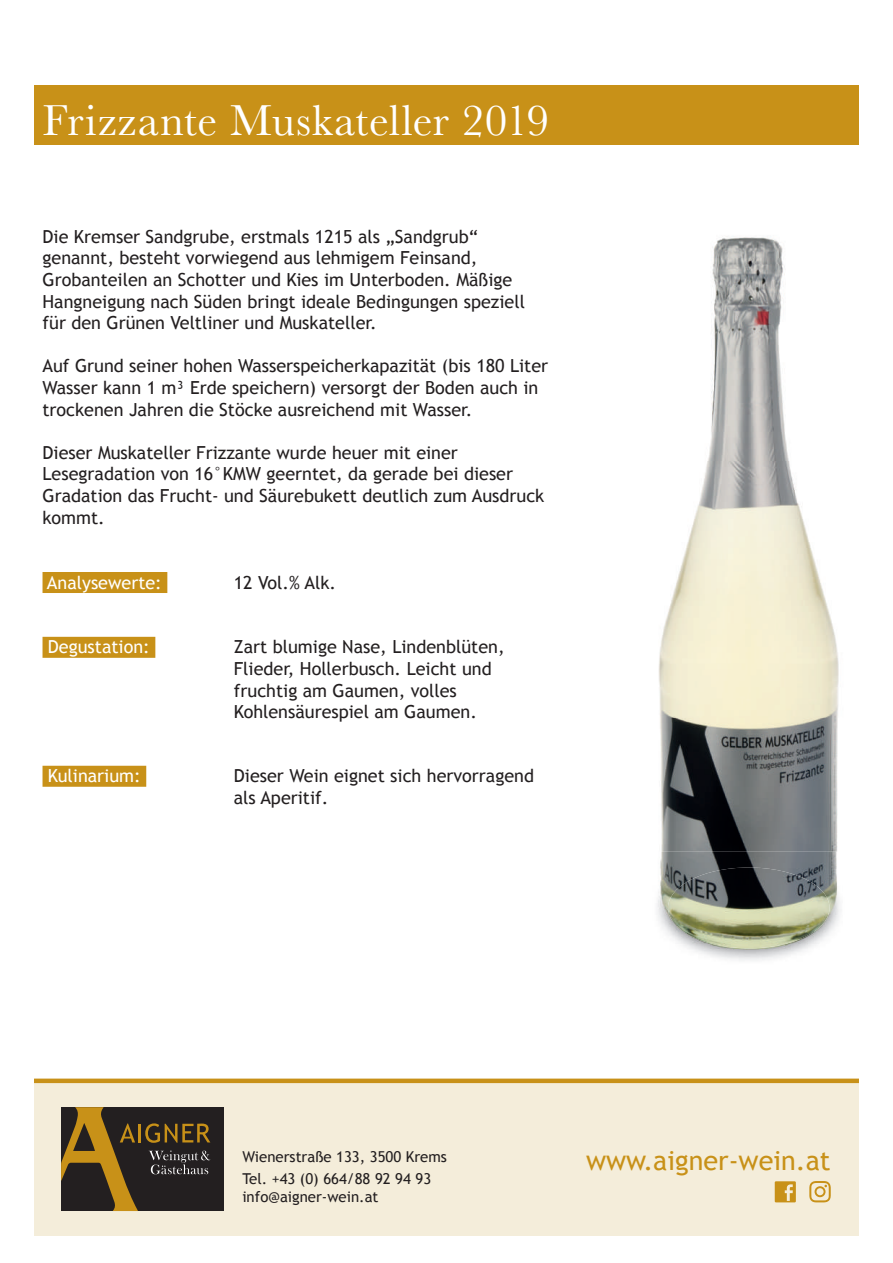
<style>
.page{position:relative;width:893px;height:1263px;background:#fff}
.page>*{position:absolute;margin:0;border:0;box-sizing:border-box;transform-origin:0 0}
.t1{font:45px "Baskerville";letter-spacing:.01em;color:#fff}
.t2{font:27px "Trebuchet MS";color:#c89118}
.t3{font:18px/21.6px "Trebuchet MS";color:#231f20}
.t4{font:18px "Trebuchet MS";color:#fff}
.t5{font:15px/22.2px "Trebuchet MS";color:#231f20}
</style>
<div class="page">
<div style="left:34px;top:1083px;width:825px;height:152px;background:#f4edda"></div>
<div style="left:61px;top:1107px;width:162px;height:104px;background:#231f20"></div>
<svg style="left:149px;top:1150px;width:61px;height:24px"></svg>
<svg style="left:61px;top:1107px;width:77px;height:104px"></svg>
<hr style="left:138px;top:1124px;width:3px;height:18px;background:#c89118">
<svg style="left:145px;top:1123px;width:65px;height:20px"></svg>
<div style="left:34px;top:1078px;width:825px;height:5px;background:#c89118"></div>
<svg style="left:775px;top:1181px;width:21px;height:21px"></svg>
<svg style="left:809px;top:1181px;width:22px;height:21px"></svg>
<div style="left:43px;top:572px;width:124px;height:21px;background:#c89118"></div>
<div style="left:43px;top:637px;width:112px;height:21px;background:#c89118"></div>
<div style="left:43px;top:766px;width:103px;height:21px;background:#c89118"></div>
<div style="left:34px;top:85px;width:825px;height:60px;background:#c89118"></div>
<img style="left:658px;top:236px;width:181px;height:616px">
<img style="left:657px;top:852px;width:184px;height:109px">
<img style="left:668px;top:867px;width:161px;height:81px">
<h1 class="t1" style="left:43px;top:92px;width:508px">Frizzante Muskateller 2019</h1>
<p class="t3" style="left:43px;top:226px;width:484px">Die Kremser Sandgrube, erstmals 1215 als „Sandgrub“ genannt, besteht vorwiegend aus lehmigem Feinsand, Grobanteilen an Schotter und Kies im Unterboden. Mäßige Hangneigung nach Süden bringt ideale Bedingungen speziell für den Grünen Veltliner und Muskateller.</p>
<p class="t3" style="left:43px;top:356px;width:507px">Auf Grund seiner hohen Wasserspeicherkapazität (bis 180 Liter<br>Wasser kann 1 m³ Erde speichern) versorgt der Boden auch in trockenen Jahren die Stöcke ausreichend mit Wasser.</p>
<p class="t3" style="left:43px;top:442px;width:503px">Dieser Muskateller Frizzante wurde heuer mit einer Lesegradation von 16°KMW geerntet, da gerade bei dieser Gradation das Frucht- und Säurebukett deutlich zum Ausdruck kommt.</p>
<p class="t4" style="left:47px;top:571px;width:116px">Analysewerte:</p>
<p class="t3" style="left:234px;top:572px;width:104px">12 Vol.% Alk.</p>
<p class="t4" style="left:48px;top:636px;width:103px">Degustation:</p>
<p class="t3" style="left:234px;top:636px;width:272px">Zart blumige Nase, Lindenblüten,<br>Flieder, Hollerbusch. Leicht und fruchtig am Gaumen, volles<br>Kohlensäurespiel am Gaumen.</p>
<p class="t4" style="left:48px;top:765px;width:94px">Kulinarium:</p>
<p class="t3" style="left:234px;top:765px;width:302px">Dieser Wein eignet sich hervorragend als Aperitif.</p>
<p class="t5" style="left:242px;top:1146px;width:206px">Wienerstraße 133, 3500 Krems<br>Tel. +43 (0) 664/88 92 94 93</p>
<p class="t5" style="left:242px;top:1186px;width:138px">info@aigner-wein.at</p>
<h2 class="t2" style="left:586px;top:1144px;width:246px">www.aigner-wein.at</h2>
</div>
